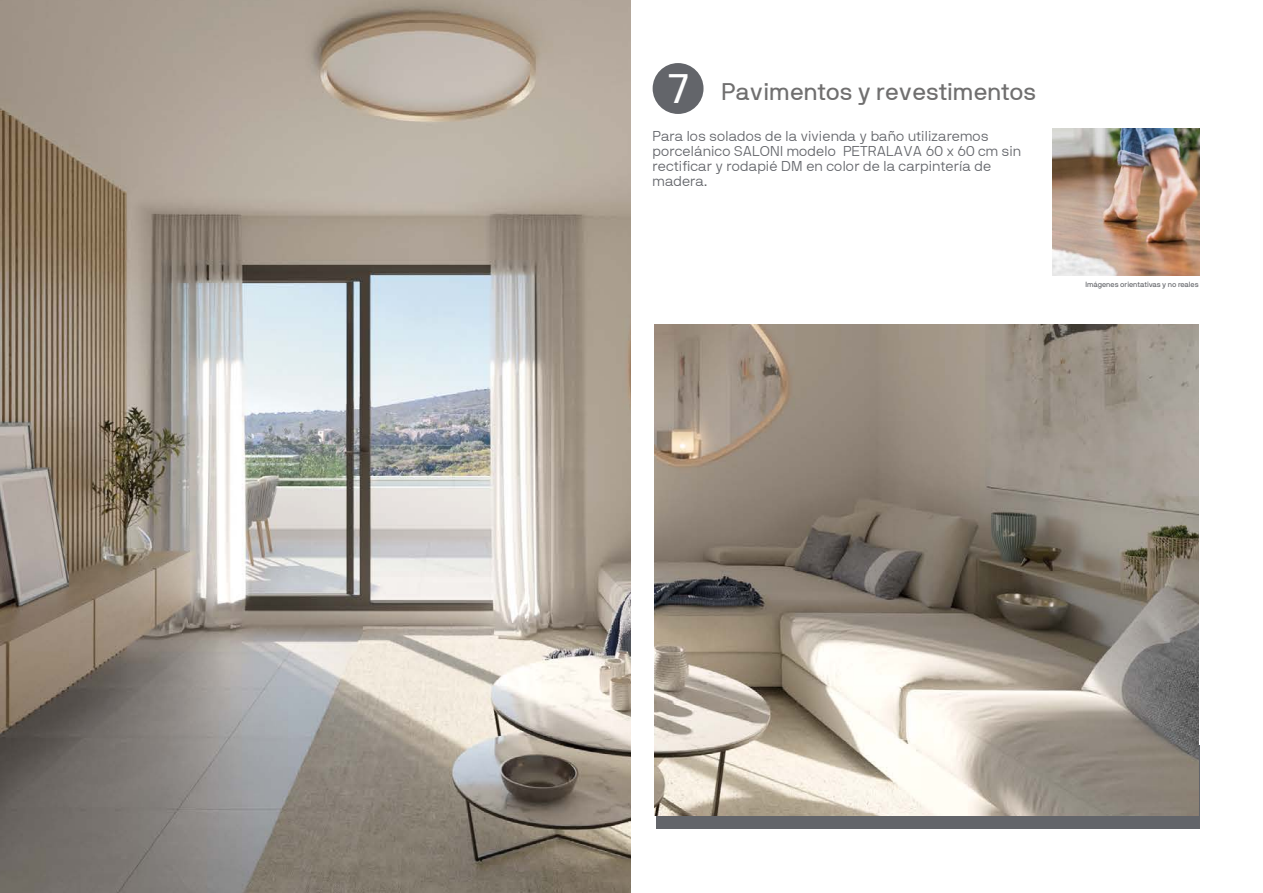
<style>
.page{position:relative;width:1263px;height:893px;background:#fff}
.page>*{position:absolute;margin:0;border:0;box-sizing:border-box;transform-origin:0 0}
.t1{font:24px "NB International Regular Webfont";color:#706f6f}
.t2{font:14.25px/15px "NB International Light Webfont";color:#63656a}
.t3{font:7.5px "NB International Pro";color:#63656a}
.s1{font-size:41.1px;color:#fff}
</style>
<div class="page">
<div style="left:653px;top:63px;width:50px;height:51px;background:#63656a;border-radius:50%"></div>
<div style="left:656px;top:746px;width:543px;height:83px;background:#63656a"></div>
<img style="left:0;top:0;width:631px;height:893px">
<img style="left:655px;top:325px;width:543px;height:490px">
<img style="left:1053px;top:128px;width:147px;height:147px">
<h1 class="t1" style="left:668px;top:78px;width:369px"><span class="s1">7</span> Pavimentos y revestimentos</h1>
<p class="t2" style="left:652px;top:128px;width:370px">Para los solados de la vivienda y baño utilizaremos porcelánico SALONI modelo PETRALAVA 60 x 60 cm sin rectificar y rodapié DM en color de la carpintería de madera.</p>
<p class="t3" style="left:1085px;top:280px;width:115px">Imágenes orientativas y no reales</p>
</div>
